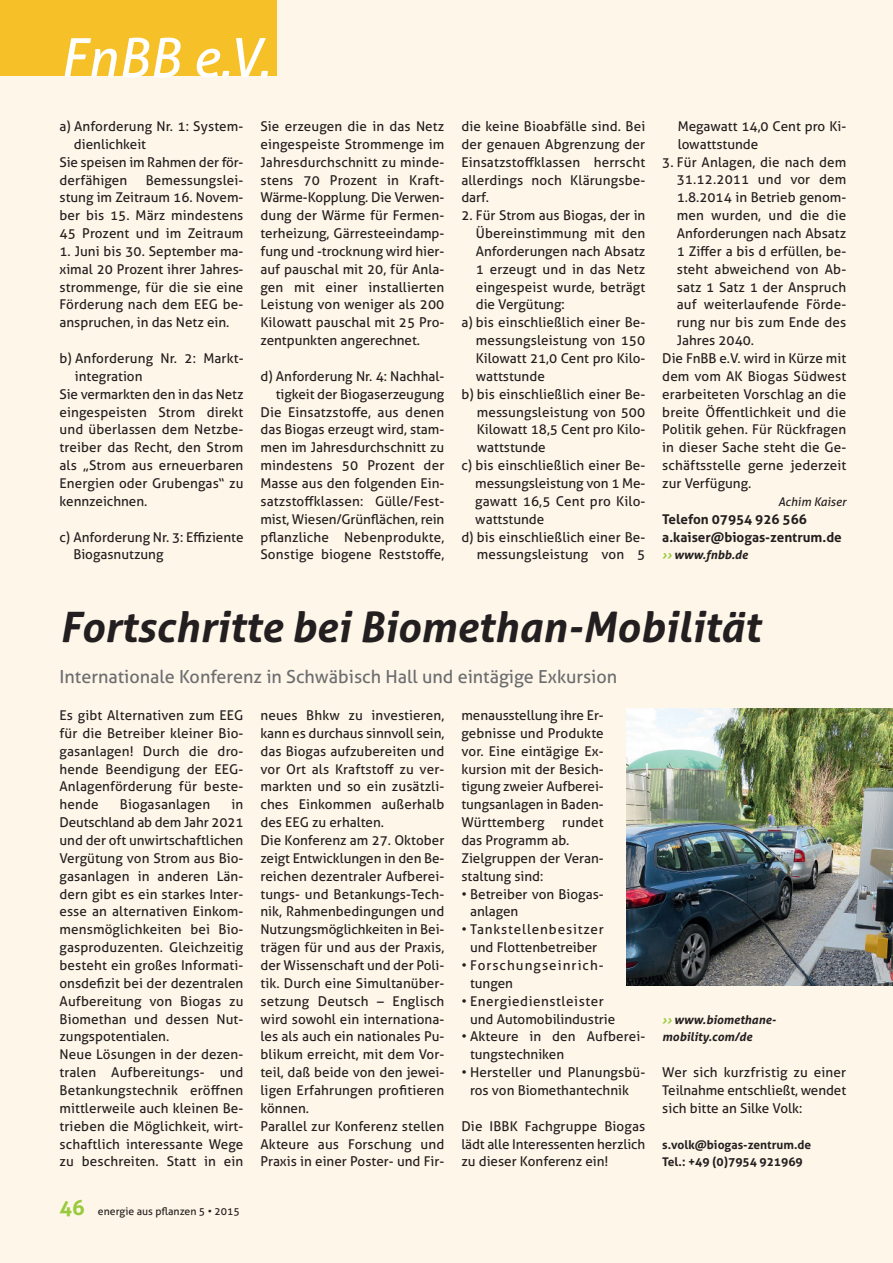
<style>
.page{position:relative;width:893px;height:1263px;background:#fef6e8}
.page>*{position:absolute;margin:0;border:0;box-sizing:border-box;transform-origin:0 0}
.t1{font:italic 54px "Aller";color:#fff}
.t2{font:italic 700 42px "Aller";color:#231f20}
.t3{font:18px "Aller";color:#6c6d70}
.t4{font:13.5px/17.9px "Aller";letter-spacing:.005em;color:#231f20;text-align:justify}
.t5{font:700 13.5px/17.9px "Aller";color:#231f20}
.t6{font:13.5px/17.9px "Aller";letter-spacing:.075em;color:#231f20}
.t7{font:italic 700 12px/17.9px "Aller";color:#231f20}
.t8{font:700 12px/17.9px "Aller";color:#231f20}
.t9{font:italic 12px "Aller";color:#231f20}
.t10{font:10.5px "Aller";color:#231f20}
.s1{color:#99ca3b}
.s2{font-weight:700;font-size:21px;color:#99ca3b}
</style>
<div class="page">
<div style="left:0;top:0;width:276px;height:76px;background:#f6c128"></div>
<img style="left:626px;top:709px;width:266px;height:276px">
<h1 class="t1" style="left:60px;top:26px;width:212px">FnBB e.V.</h1>
<p class="t4" style="left:60px;top:117px;width:185px">a) Anforderung Nr. 1: System-</p>
<p class="t4" style="left:74px;top:135px;width:74px">dienlichkeit</p>
<p class="t4" style="left:60px;top:153px;width:185px">Sie speisen im Rahmen der för-</p>
<p class="t4" style="left:60px;top:171px;width:69px">derfähigen</p>
<p class="t4" style="left:60px;top:171px;width:185px;text-indent:86px">Bemessungslei&shy;stung im Zeitraum 16. Novem&shy;ber bis 15. März mindestens 45 Prozent und im Zeitraum</p>
<p class="t4" style="left:60px;top:242px;width:185px">1. Juni bis 30. September ma&shy;ximal 20 Prozent ihrer Jahres&shy;strommenge, für die sie eine Förderung nach dem EEG be&shy;anspruchen, in das Netz ein.</p>
<p class="t4" style="left:60px;top:349px;width:185px">b) Anforderung Nr. 2: Markt-</p>
<p class="t4" style="left:75px;top:367px;width:69px">integration</p>
<p class="t4" style="left:60px;top:385px;width:185px">Sie vermarkten den in das Netz</p>
<p class="t4" style="left:60px;top:403px;width:185px">eingespeisten Strom direkt</p>
<p class="t4" style="left:60px;top:421px;width:185px">und überlassen dem Netzbe-</p>
<p class="t4" style="left:60px;top:439px;width:185px">treiber das Recht, den Strom</p>
<p class="t4" style="left:60px;top:457px;width:185px">als „Strom aus erneuerbaren</p>
<p class="t4" style="left:60px;top:474px;width:185px">Energien oder Grubengas“ zu</p>
<p class="t4" style="left:60px;top:492px;width:90px">kennzeichnen.</p>
<p class="t4" style="left:73px;top:528px;width:172px;text-indent:-14px">c) Anforderung Nr. 3: Effiziente<br>Biogasnutzung</p>
<p class="t4" style="left:260px;top:117px;width:185px">Sie erzeugen die in das Netz eingespeiste Strommenge im Jahresdurchschnitt zu minde&shy;stens 70 Prozent in Kraft-Wärme-Kopplung. Die Verwen&shy;dung der Wärme für Fermen&shy;terheizung, Gärresteeindamp&shy;fung und -trocknung wird hier&shy;auf pauschal mit 20, für Anla&shy;gen mit einer installierten Leistung von weniger als 200<br>Kilowatt pauschal mit 25 Pro&shy;zentpunkten angerechnet.</p>
<p class="t4" style="left:260px;top:367px;width:185px;text-align:right">d) Anforderung Nr. 4: Nachhal&shy;tigkeit der Biogaserzeugung<br>Die Einsatzstoffe, aus denen das Biogas erzeugt wird, stam&shy;men im Jahresdurchschnitt zu mindestens 50 Prozent der<br>Masse aus den folgenden Ein&shy;satzstoffklassen: Gülle/Fest&shy;mist, Wiesen/Grünflächen, rein pflanzliche Nebenprodukte,<br>Sonstige biogene Reststoffe,</p>
<p class="t4" style="left:461px;top:117px;width:185px">die keine Bioabfälle sind. Bei der genauen Abgrenzung der Einsatzstoffklassen herrscht allerdings noch Klärungsbe&shy;darf.</p>
<p class="t4" style="left:461px;top:207px;width:186px">2. Für Strom aus Biogas, der in</p>
<p class="t4" style="left:476px;top:224px;width:171px">Übereinstimmung mit den</p>
<p class="t4" style="left:476px;top:242px;width:171px">Anforderungen nach Absatz</p>
<p class="t4" style="left:476px;top:260px;width:171px">1 erzeugt und in das Netz</p>
<p class="t4" style="left:476px;top:278px;width:171px">eingespeist wurde, beträgt</p>
<p class="t4" style="left:476px;top:296px;width:91px">die Vergütung:</p>
<p class="t4" style="left:461px;top:314px;width:185px">a) bis einschließlich einer Be-</p>
<p class="t4" style="left:476px;top:332px;width:171px">messungsleistung von 150</p>
<p class="t4" style="left:476px;top:349px;width:171px">Kilowatt 21,0 Cent pro Kilo-</p>
<p class="t4" style="left:476px;top:367px;width:71px">wattstunde</p>
<p class="t4" style="left:461px;top:385px;width:185px">b) bis einschließlich einer Be-</p>
<p class="t4" style="left:477px;top:403px;width:170px">messungsleistung von 500</p>
<p class="t4" style="left:477px;top:421px;width:170px">Kilowatt 18,5 Cent pro Kilo-</p>
<p class="t4" style="left:477px;top:439px;width:71px">wattstunde</p>
<p class="t4" style="left:461px;top:457px;width:185px">c) bis einschließlich einer Be-</p>
<p class="t4" style="left:475px;top:474px;width:172px">messungsleistung von 1 Me-</p>
<p class="t4" style="left:475px;top:492px;width:172px">gawatt 16,5 Cent pro Kilo-</p>
<p class="t4" style="left:475px;top:510px;width:71px">wattstunde</p>
<p class="t4" style="left:461px;top:528px;width:185px">d) bis einschließlich einer Be-</p>
<p class="t4" style="left:477px;top:546px;width:170px">messungsleistung von 5</p>
<p class="t4" style="left:678px;top:117px;width:170px">Megawatt 14,0 Cent pro Ki&shy;lowattstunde</p>
<p class="t4" style="left:662px;top:153px;width:186px">3. Für Anlagen, die nach dem</p>
<p class="t4" style="left:677px;top:171px;width:171px">31.12.2011 und vor dem</p>
<p class="t4" style="left:677px;top:189px;width:171px">1.8.2014 in Betrieb genom-</p>
<p class="t4" style="left:677px;top:207px;width:171px">men wurden, und die die</p>
<p class="t4" style="left:677px;top:224px;width:171px">Anforderungen nach Absatz</p>
<p class="t4" style="left:677px;top:242px;width:171px">1 Ziffer a bis d erfüllen, be-</p>
<p class="t4" style="left:677px;top:260px;width:171px">steht abweichend von Ab-</p>
<p class="t4" style="left:677px;top:278px;width:171px">satz 1 Satz 1 der Anspruch</p>
<p class="t4" style="left:677px;top:296px;width:171px">auf weiterlaufende Förde-</p>
<p class="t4" style="left:677px;top:314px;width:171px">rung nur bis zum Ende des</p>
<p class="t4" style="left:677px;top:332px;width:79px">Jahres 2040.</p>
<p class="t4" style="left:662px;top:349px;width:185px">Die FnBB e.V. wird in Kürze mit</p>
<p class="t4" style="left:662px;top:367px;width:185px">dem vom AK Biogas Südwest</p>
<p class="t4" style="left:662px;top:385px;width:185px">erarbeiteten Vorschlag an die</p>
<p class="t4" style="left:662px;top:403px;width:185px">breite Öffentlichkeit und die</p>
<p class="t4" style="left:662px;top:421px;width:185px">Politik gehen. Für Rückfragen</p>
<p class="t4" style="left:662px;top:439px;width:185px">in dieser Sache steht die Ge-</p>
<p class="t4" style="left:662px;top:457px;width:185px">schäftsstelle gerne jederzeit</p>
<p class="t4" style="left:662px;top:474px;width:91px">zur Verfügung.</p>
<p class="t9" style="left:778px;top:495px;width:70px">Achim Kaiser</p>
<p class="t5" style="left:662px;top:510px;width:181px">Telefon 07954 926 566 a.kaiser@biogas-zentrum.de</p>
<p class="t7" style="left:662px;top:546px;width:87px"><span class="s1">››</span> www.fnbb.de</p>
<h2 class="t2" style="left:60px;top:603px;width:702px">Fortschritte bei Biomethan-Mobilität</h2>
<h3 class="t3" style="left:60px;top:667px;width:559px">Internationale Konferenz in Schwäbisch Hall und eintägige Exkursion</h3>
<p class="t4" style="left:60px;top:706px;width:185px">Es gibt Alternativen zum EEG für die Betreiber kleiner Bio&shy;gasanlagen! Durch die dro&shy;hende Beendigung der EEG-Anlagenförderung für beste&shy;hende</p>
<p class="t4" style="left:120px;top:796px;width:92px">Biogasanlagen</p>
<p class="t4" style="left:60px;top:796px;width:185px;text-align:left;text-indent:172px">in<br>Deutschland ab dem Jahr 2021 und der oft unwirtschaftlichen<br>Vergütung von Strom aus Bio&shy;gasanlagen in anderen Län&shy;dern gibt es ein starkes Inter&shy;esse an alternativen Einkom&shy;mensmöglichkeiten bei Bio&shy;gasproduzenten. Gleichzeitig besteht ein großes Informati&shy;onsdefizit bei der dezentralen<br>Aufbereitung von Biogas zu<br>Biomethan und dessen Nut&shy;zungspotentialen.<br>Neue Lösungen in der dezen&shy;tralen Aufbereitungs- und<br>Betankungstechnik eröffnen mittlerweile auch kleinen Be&shy;trieben die Möglichkeit, wirt&shy;schaftlich interessante Wege zu beschreiten. Statt in ein</p>
<p class="t10" style="left:60px;top:1205px;width:182px"><span class="s2">46</span> energie aus pflanzen 5 • 2015</p>
<p class="t4" style="left:260px;top:706px;width:185px;text-align:left">neues Bhkw zu investieren, kann es durchaus sinnvoll sein, das Biogas aufzubereiten und vor Ort als Kraftstoff zu ver&shy;markten und so ein zusätzli&shy;ches Einkommen außerhalb des EEG zu erhalten.<br>Die Konferenz am 27. Oktober zeigt Entwicklungen in den Be&shy;reichen dezentraler Aufberei&shy;tungs- und Betankungs-Tech&shy;nik, Rahmenbedingungen und<br>Nutzungsmöglichkeiten in Bei&shy;trägen für und aus der Praxis, der Wissenschaft und der Poli&shy;tik. Durch eine Simultanüber&shy;setzung Deutsch – Englisch wird sowohl ein internationa&shy;les als auch ein nationales Pu&shy;blikum erreicht, mit dem Vor&shy;teil, daß beide von den jewei&shy;ligen Erfahrungen profitieren können.<br>Parallel zur Konferenz stellen<br>Akteure aus Forschung und<br>Praxis in einer Poster- und Fir-</p>
<p class="t4" style="left:461px;top:706px;width:144px">menausstellung ihre Er&shy;gebnisse und Produkte vor. Eine eintägige Ex&shy;kursion mit der Besich&shy;tigung zweier Aufberei&shy;tungsanlagen in Baden-Württemberg</p>
<p class="t4" style="left:461px;top:814px;width:144px;text-align:left;text-indent:101px">rundet das Programm ab.<br>Zielgruppen der Veran&shy;staltung sind:</p>
<p class="t4" style="left:470px;top:885px;width:135px;text-indent:-9px">• Betreiber von Biogas&shy;anlagen</p>
<p class="t4" style="left:461px;top:921px;width:144px;text-align:center">• Tankstellenbesitzer und Flottenbetreiber</p>
<p class="t6" style="left:470px;top:956px;width:135px;text-indent:-9px">• Forschungseinrich&shy;tungen</p>
<p class="t4" style="left:470px;top:992px;width:147px;text-indent:-9px">• Energiedienstleister und Automobilindustrie</p>
<p class="t4" style="left:470px;top:1028px;width:177px;text-indent:-9px">• Akteure in den Aufberei&shy;tungstechniken</p>
<p class="t4" style="left:461px;top:1063px;width:185px;text-align:center">• Hersteller und Planungsbü&shy;ros von Biomethantechnik</p>
<p class="t4" style="left:461px;top:1117px;width:185px">Die IBBK Fachgruppe Biogas lädt alle Interessenten herzlich zu dieser Konferenz ein!</p>
<p class="t7" style="left:662px;top:1010px;width:113px"><span class="s1">››</span> www.biomethane&shy;mobility.com/de</p>
<p class="t4" style="left:662px;top:1063px;width:185px">Wer sich kurzfristig zu einer Teilnahme entschließt, wendet sich bitte an Silke Volk:</p>
<p class="t8" style="left:662px;top:1135px;width:150px">s.volk@biogas-zentrum.de<br>Tel.: +49 (0)7954 921969</p>
</div>
